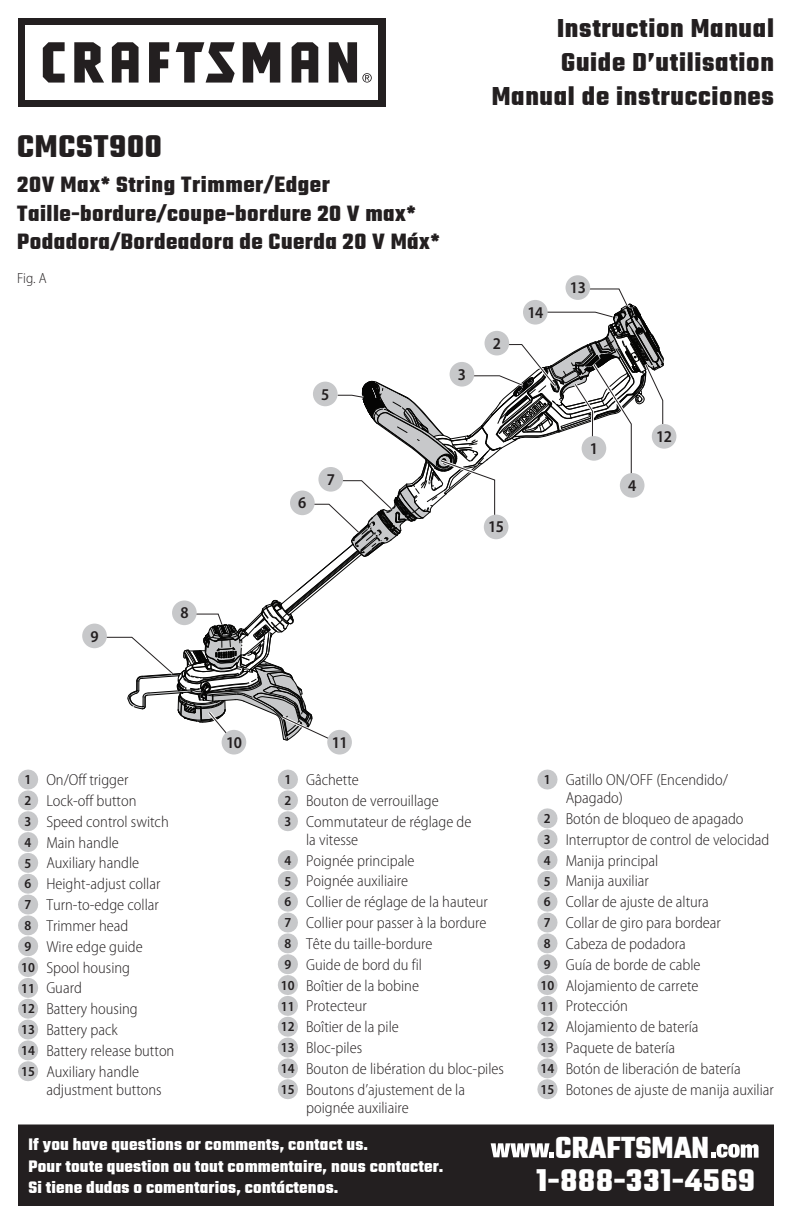
<style>
.page{position:relative;width:792px;height:1224px;background:#fff}
.page>*{position:absolute;margin:0;border:0;box-sizing:border-box;transform-origin:0 0}
.t1{font:700 34px "Teko";letter-spacing:.025em;color:#fff}
.t2{font:700 34px "Teko";letter-spacing:.025em;color:#231f20}
.t3{font:700 33px "Teko";color:#fff}
.t4{font:700 28px/34px "Teko";letter-spacing:.025em;color:#231f20;text-align:right}
.t5{font:700 24px/28.8px "Teko";letter-spacing:.02em;color:#231f20}
.t6{font:700 18px/21.6px "Teko";letter-spacing:.01em;color:#fff}
.Callout__Figures{font:600 semi-condensed 16.4px "Myriad Pro";letter-spacing:-.03em;color:#231f20}
.t7{font:300 semi-condensed 16px/18px "Myriad Pro";color:#231f20}
.B_-__Base{font:300 semi-condensed 14.8px "Myriad Pro";color:#231f20}
.s1{font-weight:600;font-size:13.8px}
</style>
<div class="page">
<div style="left:19px;top:1126px;width:754px;height:79px;background:#231f20"></div>
<div style="left:18px;top:1125px;width:756px;height:81px;border:2px solid #231f20"></div>
<svg style="left:491px;top:1143px;width:63px;height:14px"></svg>
<svg style="left:711px;top:1144px;width:48px;height:14px"></svg>
<div style="left:566px;top:275px;width:24px;height:25px;background:#c7c8ca;border-radius:12px"></div>
<div style="left:652px;top:424px;width:24px;height:25px;background:#c7c8ca;border-radius:12px"></div>
<div style="left:327px;top:730px;width:25px;height:25px;background:#c7c8ca;border-radius:12px"></div>
<div style="left:82px;top:624px;width:25px;height:24px;background:#c7c8ca;border-radius:12px"></div>
<div style="left:222px;top:730px;width:24px;height:25px;background:#c7c8ca;border-radius:12px"></div>
<svg style="left:104px;top:286px;width:562px;height:461px"></svg>
<div style="left:484px;top:515px;width:24px;height:24px;background:#c7c8ca;border-radius:12px"></div>
<svg style="left:28px;top:770px;width:10px;height:311px"></svg>
<svg style="left:288px;top:770px;width:10px;height:61px"></svg>
<svg style="left:288px;top:850px;width:10px;height:249px"></svg>
<svg style="left:547px;top:770px;width:11px;height:20px"></svg>
<svg style="left:547px;top:808px;width:11px;height:291px"></svg>
<div style="left:18px;top:18px;width:367px;height:89px;background:#231f20"></div>
<div style="left:25px;top:25px;width:353px;height:75px;background:#fff"></div>
<svg style="left:43px;top:42px;width:329px;height:41px"></svg>
<p class="t2" style="left:17px;top:125px;width:146px">CMCST900</p>
<p class="t5" style="left:17px;top:172px;width:314px">20V Max* String Trimmer/Edger</p>
<p class="t5" style="left:17px;top:200px;width:424px">Taille-bordure/coupe-bordure 20 V max*<br>Podadora/Bordeadora de Cuerda 20 V Máx*</p>
<p class="B_-__Base" style="left:17px;top:270px;width:31px">Fig. A</p>
<p class="Callout__Figures" style="left:321px;top:385px;width:10px">5</p>
<p class="Callout__Figures" style="left:298px;top:494px;width:10px">6</p>
<p class="Callout__Figures" style="left:327px;top:470px;width:10px">7</p>
<p class="Callout__Figures" style="left:458px;top:365px;width:10px">3</p>
<h3 class="t4" style="left:492px;top:14px;width:284px">Instruction Manual<br>Guide D’utilisation<br>Manual de instrucciones</h3>
<p class="Callout__Figures" style="left:493px;top:334px;width:10px">2</p>
<p class="Callout__Figures" style="left:527px;top:303px;width:17px">14</p>
<p class="Callout__Figures" style="left:570px;top:279px;width:17px">13</p>
<p class="Callout__Figures" style="left:488px;top:518px;width:17px">15</p>
<p class="Callout__Figures" style="left:590px;top:439px;width:10px">1</p>
<p class="Callout__Figures" style="left:628px;top:476px;width:10px">4</p>
<p class="Callout__Figures" style="left:656px;top:427px;width:17px">12</p>
<p class="Callout__Figures" style="left:91px;top:627px;width:10px">9</p>
<p class="Callout__Figures" style="left:180px;top:604px;width:10px">8</p>
<p class="Callout__Figures" style="left:226px;top:733px;width:17px">10</p>
<p class="Callout__Figures" style="left:332px;top:733px;width:17px">11</p>
<p class="t7" style="left:25px;top:771px;width:105px"><span class="s1">1</span> On/Off trigger</p>
<p class="t7" style="left:25px;top:792px;width:114px"><span class="s1">2</span> Lock-off button</p>
<p class="t7" style="left:25px;top:813px;width:146px"><span class="s1">3</span> Speed control switch</p>
<p class="t7" style="left:25px;top:834px;width:96px"><span class="s1">4</span> Main handle</p>
<p class="t7" style="left:25px;top:854px;width:116px"><span class="s1">5</span> Auxiliary handle</p>
<p class="t7" style="left:25px;top:875px;width:137px"><span class="s1">6</span> Height-adjust collar</p>
<p class="t7" style="left:25px;top:896px;width:136px"><span class="s1">7</span> Turn-to-edge collar</p>
<p class="t7" style="left:25px;top:917px;width:105px"><span class="s1">8</span> Trimmer head</p>
<p class="t7" style="left:25px;top:938px;width:120px"><span class="s1">9</span> Wire edge guide</p>
<p class="t7" style="left:21px;top:959px;width:111px"><span class="s1">10</span> Spool housing</p>
<p class="t7" style="left:21px;top:979px;width:62px"><span class="s1">11</span> Guard</p>
<p class="t7" style="left:21px;top:1000px;width:118px"><span class="s1">12</span> Battery housing</p>
<p class="t7" style="left:21px;top:1021px;width:98px"><span class="s1">13</span> Battery pack</p>
<p class="t7" style="left:21px;top:1042px;width:155px"><span class="s1">14</span> Battery release button</p>
<p class="t7" style="left:46px;top:1063px;width:117px;text-indent:-25px"><span class="s1">15</span> Auxiliary handle adjustment buttons</p>
<p class="t7" style="left:284px;top:771px;width:76px"><span class="s1">1</span> Gâchette</p>
<p class="t7" style="left:284px;top:792px;width:156px"><span class="s1">2</span> Bouton de verrouillage</p>
<p class="t7" style="left:306px;top:813px;width:167px;text-indent:-22px"><span class="s1">3</span> Commutateur de réglage de la vitesse</p>
<p class="t7" style="left:284px;top:852px;width:132px"><span class="s1">4</span> Poignée principale</p>
<p class="t7" style="left:284px;top:872px;width:125px"><span class="s1">5</span> Poignée auxiliaire</p>
<p class="t7" style="left:284px;top:893px;width:205px"><span class="s1">6</span> Collier de réglage de la hauteur</p>
<p class="t7" style="left:284px;top:914px;width:204px"><span class="s1">7</span> Collier pour passer à la bordure</p>
<p class="t7" style="left:284px;top:935px;width:150px"><span class="s1">8</span> Tête du taille-bordure</p>
<p class="t7" style="left:284px;top:956px;width:139px"><span class="s1">9</span> Guide de bord du fil</p>
<p class="t7" style="left:281px;top:977px;width:140px"><span class="s1">10</span> Boîtier de la bobine</p>
<p class="t7" style="left:281px;top:997px;width:88px"><span class="s1">11</span> Protecteur</p>
<p class="t7" style="left:281px;top:1018px;width:119px"><span class="s1">12</span> Boîtier de la pile</p>
<p class="t7" style="left:281px;top:1039px;width:83px"><span class="s1">13</span> Bloc-piles</p>
<p class="t7" style="left:281px;top:1060px;width:225px"><span class="s1">14</span> Bouton de libération du bloc-piles</p>
<p class="t7" style="left:306px;top:1081px;width:160px;text-indent:-25px"><span class="s1">15</span> Boutons d’ajustement de la poignée auxiliaire</p>
<p class="t6" style="left:29px;top:1135px;width:417px">If you have questions or comments, contact us.<br>Pour toute question ou tout commentaire, nous contacter.<br>Si tiene dudas o comentarios, contáctenos.</p>
<p class="t7" style="left:566px;top:771px;width:164px;text-indent:-22px"><span class="s1">1</span> Gatillo ON/OFF (Encendido/<br>Apagado)</p>
<p class="t7" style="left:544px;top:810px;width:201px"><span class="s1">2</span> Botón de bloqueo de apagado</p>
<p class="t7" style="left:544px;top:831px;width:227px"><span class="s1">3</span> Interruptor de control de velocidad</p>
<p class="t7" style="left:544px;top:852px;width:116px"><span class="s1">4</span> Manija principal</p>
<p class="t7" style="left:544px;top:872px;width:106px"><span class="s1">5</span> Manija auxiliar</p>
<p class="t7" style="left:544px;top:893px;width:167px"><span class="s1">6</span> Collar de ajuste de altura</p>
<p class="t7" style="left:544px;top:914px;width:178px"><span class="s1">7</span> Collar de giro para bordear</p>
<p class="t7" style="left:544px;top:935px;width:143px"><span class="s1">8</span> Cabeza de podadora</p>
<p class="t7" style="left:544px;top:956px;width:158px"><span class="s1">9</span> Guía de borde de cable</p>
<p class="t7" style="left:540px;top:977px;width:160px"><span class="s1">10</span> Alojamiento de carrete</p>
<p class="t7" style="left:540px;top:997px;width:89px"><span class="s1">11</span> Protección</p>
<p class="t7" style="left:540px;top:1018px;width:160px"><span class="s1">12</span> Alojamiento de batería</p>
<p class="t7" style="left:540px;top:1039px;width:136px"><span class="s1">13</span> Paquete de batería</p>
<p class="t7" style="left:540px;top:1060px;width:202px"><span class="s1">14</span> Botón de liberación de batería</p>
<p class="t7" style="left:540px;top:1081px;width:235px"><span class="s1">15</span> Botones de ajuste de manija auxiliar</p>
<h2 class="t3" style="left:555px;top:1125px;width:155px">CRAFTSMAN</h2>
<h1 class="t1" style="left:536px;top:1158px;width:220px">1-888-331-4569</h1>
</div>
